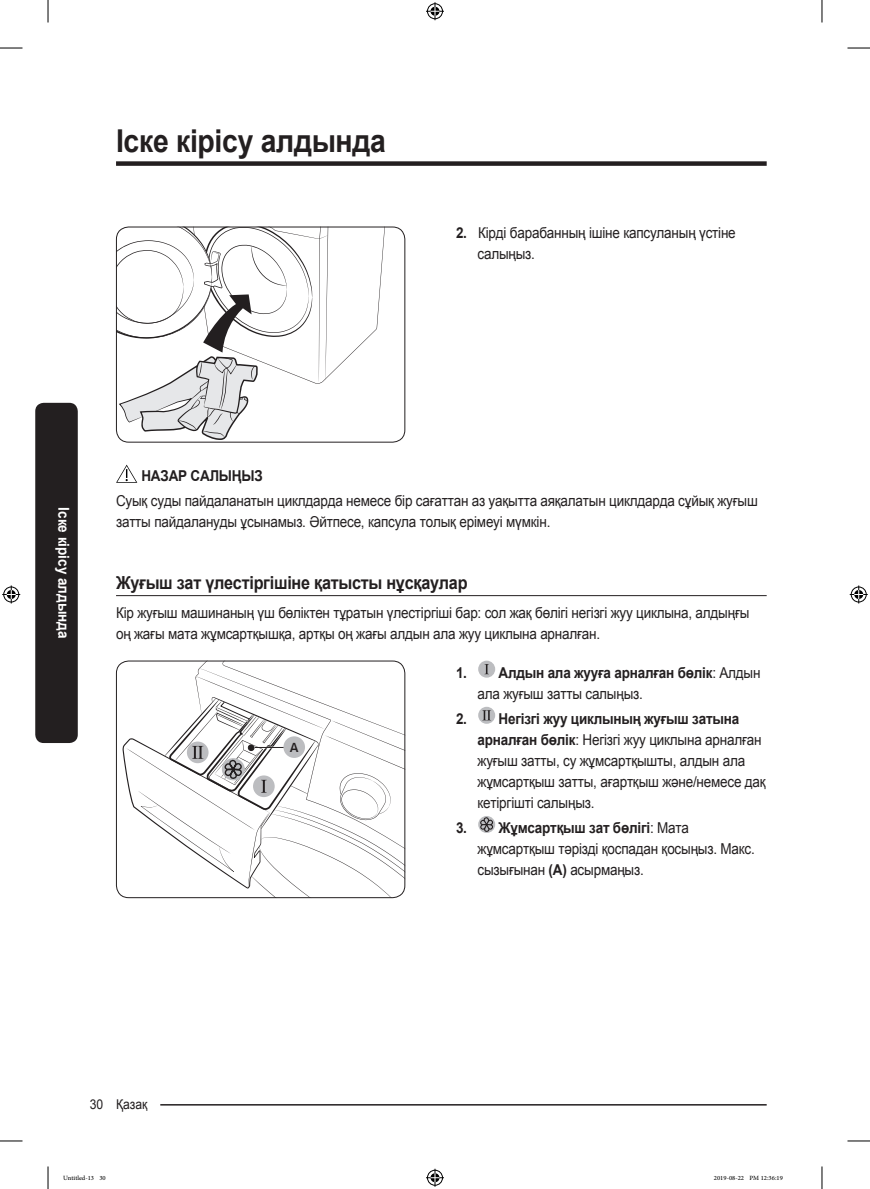
<style>
.page{position:relative;width:870px;height:1189px;background:#fff}
.page>*{position:absolute;margin:0;border:0;box-sizing:border-box;transform-origin:0 0}
.t1{font:700 31.5px "Arial";letter-spacing:-.01em;color:#231f20;scale:.9 1}
.t2{font:700 18px "Arial";letter-spacing:-.015em;color:#231f20;scale:.9 1}
.t3{font:15px/21px "Arial";letter-spacing:-.015em;color:#231f20;scale:.9 1}
.DL_DT_Icon{font:700 15px/21px "Arial";letter-spacing:-.015em;color:#231f20;scale:.9 1}
.Sidebar{font:700 15px "Arial";color:#fff;scale:.9 1}
.t4{font:13.5px "Arial";color:#231f20;scale:.9 1}
.image{font:500 12.15px "Samsung Clan Pro";color:#231f20}
.t5{font:9px "Adobe Arabic";color:#000}
.s1{font-weight:700}
.s2{font-weight:400}
</style>
<div class="page">
<div style="left:116px;top:161px;width:651px;height:5px;background:#231f20"></div>
<hr style="left:116px;top:1104px;width:651px;height:1px;background:#231f20">
<div style="left:103px;top:1096px;width:57px;height:15px;background:#fff"></div>
<div style="left:35px;top:403px;width:43px;height:340px;background:#231f20;border-radius:9px"></div>
<hr style="left:116px;top:595px;width:651px;height:1px;background:#231f20">
<svg style="left:116px;top:227px;width:269px;height:213px"></svg>
<div style="left:116px;top:227px;width:289px;height:215px;border:1px solid #231f20;border-radius:12px"></div>
<svg style="left:116px;top:465px;width:21px;height:18px"></svg>
<svg style="left:123px;top:661px;width:282px;height:237px"></svg>
<div style="left:248px;top:744px;width:6px;height:7px;border:1px solid #231f20;border-radius:50%"></div>
<div style="left:283px;top:736px;width:22px;height:22px;background:#bcbdc0;border-radius:50%"></div>
<div style="left:116px;top:661px;width:289px;height:237px;border:1px solid #231f20;border-radius:12px"></div>
<div style="left:478px;top:661px;width:17px;height:17px;background:#bcbdc0;border-radius:50%"></div>
<svg style="left:484px;top:664px;width:5px;height:10px"></svg>
<div style="left:478px;top:707px;width:17px;height:17px;background:#bcbdc0;border-radius:50%"></div>
<svg style="left:482px;top:710px;width:9px;height:10px"></svg>
<div style="left:478px;top:816px;width:17px;height:17px;background:#bcbdc0;border-radius:50%"></div>
<svg style="left:480px;top:817px;width:13px;height:15px"></svg>
<svg style="left:0;top:48px;width:22px;height:1px"></svg>
<svg style="left:847px;top:48px;width:23px;height:1px"></svg>
<svg style="left:0;top:1141px;width:22px;height:1px"></svg>
<svg style="left:847px;top:1141px;width:23px;height:1px"></svg>
<svg style="left:48px;top:0;width:1px;height:23px"></svg>
<svg style="left:48px;top:1166px;width:1px;height:23px"></svg>
<svg style="left:822px;top:0;width:1px;height:23px"></svg>
<svg style="left:822px;top:1166px;width:1px;height:23px"></svg>
<svg style="left:426px;top:2px;width:18px;height:18px"></svg>
<svg style="left:426px;top:1169px;width:18px;height:18px"></svg>
<svg style="left:2px;top:585px;width:18px;height:18px"></svg>
<svg style="left:850px;top:585px;width:18px;height:18px"></svg>
<h1 class="t1" style="left:116px;top:120px;width:301px">Іске кірісу алдында</h1>
<p class="t3" style="left:477px;top:222px;width:288px;text-indent:-21px"><span class="s1">2.</span> Кірді барабанның ішіне капсуланың үстіне салыңыз.</p>
<p class="Sidebar" style="left:74px;top:507px;width:147px;rotate:90deg">Іске кірісу алдында</p>
<p class="DL_DT_Icon" style="left:141px;top:465px;width:137px">НАЗАР САЛЫҢЫЗ</p>
<p class="t3" style="left:116px;top:490px;width:715px">Суық суды пайдаланатын циклдарда немесе бір сағаттан аз уақытта аяқалатын циклдарда сұйық жуғыш затты пайдалануды ұсынамыз. Әйтпесе, капсула толық ерімеуі мүмкін.</p>
<h2 class="t2" style="left:116px;top:570px;width:392px">Жуғыш зат үлестіргішіне қатысты нұсқаулар</h2>
<p class="t3" style="left:116px;top:603px;width:705px">Кір жуғыш машинаның үш бөліктен тұратын үлестіргіші бар: сол жақ бөлігі негізгі жуу циклына, алдыңғы оң жағы мата жұмсартқышқа, артқы оң жағы алдын ала жуу циклына арналған.</p>
<p class="image" style="left:290px;top:740px;width:10px">A</p>
<p class="DL_DT_Icon" style="left:477px;top:662px;width:316px;text-indent:-21px">1. Алдын ала жууға арналған бөлік<span class="s2">: Алдын ала жуғыш затты салыңыз.</span></p>
<p class="t3" style="left:477px;top:708px;width:322px;text-indent:-21px"><span class="s1">2. Негізгі жуу циклының жуғыш затына арналған бөлік</span>: Негізгі жуу циклына арналған жуғыш затты, су жұмсартқышты, алдын ала жұмсартқыш затты, ағартқыш және/немесе дақ кетіргішті салыңыз.</p>
<p class="t3" style="left:477px;top:817px;width:310px;text-indent:-21px"><span class="s1">3. Жұмсартқыш зат бөлігі</span>: Мата жұмсартқыш тәрізді қоспадан қосыңыз. Макс. сызығынан <span class="s1">(A)</span> асырмаңыз.</p>
<p class="t4" style="left:90px;top:1095px;width:66px">30 Қазақ</p>
<p class="t5" style="left:63px;top:1171px;width:44px">Untitled-13 30</p>
<p class="t5" style="left:714px;top:1171px;width:70px">2019-08-22 PM 12:36:19</p>
</div>
